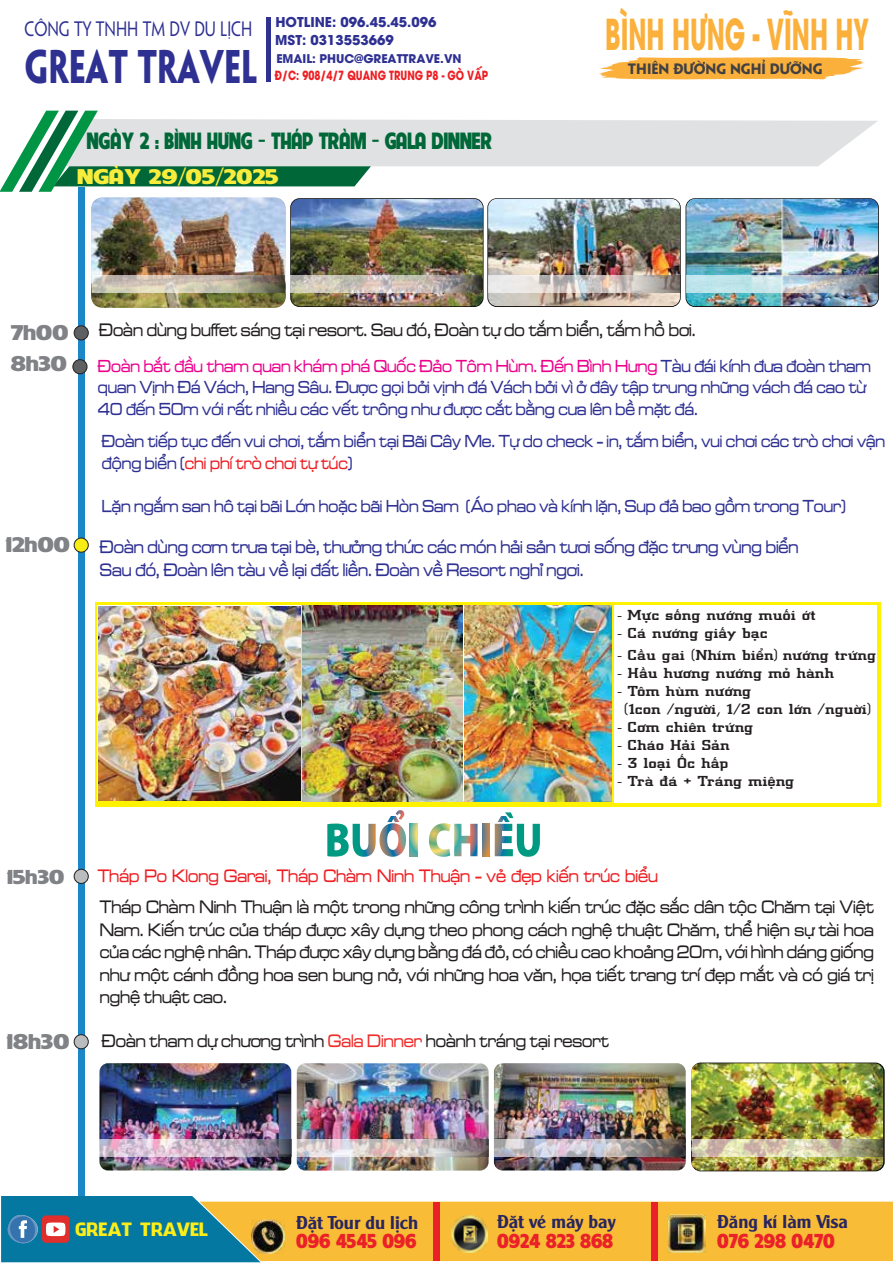
<style>
.page{position:relative;width:893px;height:1263px;background:#fff}
.page>*{position:absolute;margin:0;border:0;box-sizing:border-box;transform-origin:0 0}
.t1{font:700 42.3px "UTM Avo";color:#fbb03c;scale:.57 1}
.t2{font:700 42.3px "UTM Penumbra";color:#2e3092;scale:.75 1}
.t3{font:21px "UTM American Sans";color:#006838;scale:.89 1}
.t4{font:19.05px/31.5px "UTM American Sans";color:#808285;scale:1.32 1}
.t5{font:19.05px "UTM American Sans";color:#f8ed3c;scale:1.32 1}
.t6{font:18.75px/22.5px "UTM Mobifone KT";color:#231f20;text-align:justify;scale:.8 1}
.t7{font:18.75px/22.5px "UTM Mobifone KT";color:#2e3092;scale:.8 1}
.t8{font:18.75px "UTM Mobifone KT";color:#ed2024;scale:.8 1}
.t9{font:18.75px "UTM Penumbra";color:#2e3092;scale:.8 1}
.t10{font:18px/21.6px "UTM Mobifone KT";color:#2e3092;scale:.8 1}
.t11{font:18px "UTM Alexander";color:#282560}
.t12{font:18px "UTM American Sans";color:#ea2128}
.t13{font:18px "UTM Facebook";color:#fdee19}
.t14{font:18px "UTM American Sans";color:#808285;scale:1.32 1}
.t15{font:700 15px/18px "UVN Thanh Pho";color:#231f20;scale:1.32 1}
.t16{font:700 13.5px/18px "UTM Avo";color:#2e3092}
.t17{font:700 13.5px "UTM Penumbra";color:#414042}
.t18{font:700 12.6px "UTM Avo";color:#ed2024;scale:.78 1}
.t19{font:700 11.85px "UTM Avo";color:#2e3092}
.s1{color:#ec008c}
.s2{color:#ed1d24}
.s3{color:#ee2d2c}
</style>
<div class="page">
<div style="left:78px;top:187px;width:6px;height:1014px;background:#1b86c8"></div>
<svg style="left:96px;top:602px;width:785px;height:205px;fill:#fff200"></svg>
<div style="left:615px;top:605px;width:262px;height:198px;background:#fff"></div>
<svg style="left:1px;top:1196px;width:892px;height:66px;background:#b9ae64"></svg>
<img style="left:256px;top:1217px;width:33px;height:33px">
<img style="left:455px;top:1213px;width:37px;height:36px">
<img style="left:672px;top:1212px;width:38px;height:37px">
<svg style="left:0;top:111px;width:877px;height:81px"></svg>
<div style="left:266px;top:17px;width:5px;height:64px;background:#2e3092"></div>
<div style="left:74px;top:326px;width:14px;height:14px;background:#5f6062;border-radius:50%"></div>
<div style="left:74px;top:326px;width:14px;height:14px;border:1px solid #231f20;border-radius:50%"></div>
<div style="left:73px;top:360px;width:14px;height:14px;background:#5f6062;border-radius:50%"></div>
<div style="left:73px;top:359px;width:14px;height:15px;border:1px solid #231f20;border-radius:50%"></div>
<div style="left:74px;top:538px;width:14px;height:14px;background:#f7ec13;border-radius:50%"></div>
<div style="left:74px;top:538px;width:14px;height:14px;border:1px solid #231f20;border-radius:50%"></div>
<div style="left:290px;top:198px;width:194px;height:109px;border:2px solid #0d0a08;border-radius:9px"></div>
<div style="left:487px;top:198px;width:194px;height:109px;border:2px solid #0d0a08;border-radius:9px"></div>
<div style="left:685px;top:198px;width:194px;height:109px;border:2px solid #120d0a;border-radius:9px"></div>
<img style="left:91px;top:197px;width:195px;height:111px">
<svg style="left:93px;top:275px;width:192px;height:18px;background:#bbb3a2"></svg>
<img style="left:291px;top:199px;width:192px;height:107px">
<svg style="left:290px;top:275px;width:192px;height:18px;background:#bab3aa"></svg>
<div style="left:74px;top:869px;width:14px;height:14px;background:#babcbe;border-radius:50%"></div>
<div style="left:74px;top:869px;width:14px;height:15px;border:1px solid #231f20;border-radius:50%"></div>
<div style="left:74px;top:1035px;width:14px;height:14px;background:#babcbe;border-radius:50%"></div>
<div style="left:74px;top:1034px;width:14px;height:15px;border:1px solid #231f20;border-radius:50%"></div>
<img style="left:686px;top:199px;width:192px;height:107px">
<img style="left:488px;top:199px;width:192px;height:107px">
<div style="left:691px;top:1062px;width:194px;height:109px;border:2px solid #120d0a;border-radius:9px"></div>
<img style="left:691px;top:1063px;width:192px;height:107px">
<svg style="left:692px;top:1140px;width:192px;height:17px;background:#c7bea1"></svg>
<img style="left:297px;top:1063px;width:192px;height:107px">
<img style="left:494px;top:1063px;width:192px;height:107px">
<img style="left:99px;top:1063px;width:192px;height:107px">
<svg style="left:494px;top:1140px;width:192px;height:17px;background:#ada9ae"></svg>
<svg style="left:297px;top:1140px;width:192px;height:17px;background:#c8bdbe"></svg>
<svg style="left:99px;top:1140px;width:192px;height:17px;background:#c1aec1"></svg>
<img style="left:302px;top:605px;width:160px;height:196px">
<img style="left:464px;top:605px;width:147px;height:196px">
<img style="left:98px;top:606px;width:202px;height:195px">
<svg style="left:598px;top:57px;width:267px;height:23px;background:#fbbd5e"></svg>
<div style="left:433px;top:1202px;width:7px;height:59px;background:#ea2128"></div>
<div style="left:651px;top:1202px;width:6px;height:59px;background:#ea2128"></div>
<img style="left:251px;top:1220px;width:33px;height:33px">
<img style="left:451px;top:1216px;width:36px;height:36px">
<img style="left:668px;top:1214px;width:37px;height:38px">
<div style="left:407px;top:821px;width:13px;height:38px;border:6px solid #fff"></div>
<svg style="left:320px;top:804px;width:92px;height:55px"></svg>
<svg style="left:410px;top:824px;width:7px;height:32px"></svg>
<svg style="left:423px;top:804px;width:123px;height:53px"></svg>
<svg style="left:488px;top:275px;width:192px;height:18px;background:#ccc6c2"></svg>
<svg style="left:686px;top:275px;width:192px;height:18px;background:#b4c8cf"></svg>
<p class="t9" style="left:24px;top:14px;width:286px">CÔNG TY TNHH TM DV DU LỊCH</p>
<p class="t16" style="left:275px;top:12px;width:163px">HOTLINE: 096.45.45.096<br>MST: 0313553669</p>
<p class="t19" style="left:276px;top:48px;width:187px">EMAIL: PHUC@GREATTRAVE.VN</p>
<p class="t18" style="left:275px;top:65px;width:275px">Đ/C: 908/4/7 QUANG TRUNG P8 - GÒ VẤP</p>
<h1 class="t2" style="left:25px;top:31px;width:311px">GREAT TRAVEL</h1>
<p class="t3" style="left:87px;top:124px;width:457px">NGÀY 2 : BÌNH HƯNG - THÁP TRÀM - GALA DINNER</p>
<p class="t5" style="left:78px;top:162px;width:154px">NGÀY 29/05/2025</p>
<h1 class="t1" style="left:605px;top:-1px;width:464px">BÌNH HƯNG - VĨNH HY</h1>
<p class="t17" style="left:628px;top:57px;width:196px">THIÊN ĐƯỜNG NGHỈ DƯỠNG</p>
<p class="t4" style="left:11px;top:315px;width:45px">7h00<br>8h30</p>
<p class="t4" style="left:6px;top:527px;width:50px">12h00</p>
<p class="t6" style="left:99px;top:317px;width:747px">Đoàn dùng buffet sáng tại resort. Sau đó, Đoàn tự do tắm biển, tắm hồ bơi.</p>
<p class="t10" style="left:98px;top:353px;width:968px"><span class="s1">Đoàn bắt đầu tham quan khám phá Quốc Đảo Tôm Hùm. Đến Bình Hưng</span> Tàu đái kính đưa đoàn tham quan Vịnh Đá Vách, Hang Sâu. Được gọi bởi vịnh đá Vách bởi vì ở đây tập trung những vách đá cao từ<br>40 đến 50m với rất nhiều các vết trông như được cắt bằng cưa lên bề mặt đá.</p>
<p class="t10" style="left:102px;top:429px;width:980px">Đoàn tiếp tục đến vui chơi, tắm biển tại Bãi Cây Me. Tự do check - in, tắm biển, vui chơi các trò chơi vận động biển (<span class="s2">chi phí trò chơi tự túc</span>)</p>
<p class="t10" style="left:102px;top:493px;width:931px">Lặn ngắm san hô tại bãi Lớn hoặc bãi Hòn Sam (Áo phao và kính lặn, Sup đả bao gồm trong Tour)</p>
<p class="t7" style="left:100px;top:534px;width:875px">Đoàn dùng cơm trưa tại bè, thưởng thức các món hải sản tươi sống đặc trưng vùng biển<br>Sau đó, Đoàn lên tàu về lại đất liền. Đoàn về Resort nghỉ ngơi.</p>
<p class="t15" style="left:618px;top:605px;width:151px">- Mực sống nướng muối ớt</p>
<p class="t15" style="left:618px;top:623px;width:115px">- Cá nướng giấy bạc</p>
<p class="t15" style="left:618px;top:645px;width:197px">- Cầu gai (Nhím biển) nướng trứng</p>
<p class="t15" style="left:618px;top:663px;width:165px">- Hầu hương nướng mỏ hành</p>
<p class="t15" style="left:624px;top:681px;width:189px;text-indent:-6px">- Tôm hùm nướng<br>(1con /người, 1/2 con lớn /nguời)</p>
<p class="t15" style="left:618px;top:717px;width:104px">- Cơm chiên trứng</p>
<p class="t15" style="left:618px;top:735px;width:86px">- Cháo Hải Sản</p>
<p class="t15" style="left:618px;top:753px;width:85px">- 3 loại Ốc hấp</p>
<p class="t15" style="left:618px;top:771px;width:135px">- Trà đá + Tráng miệng</p>
<p class="t14" style="left:7px;top:862px;width:45px">15h30</p>
<p class="t4" style="left:7px;top:1024px;width:49px">18h30</p>
<p class="t8" style="left:98px;top:862px;width:702px">Tháp Po Klong Garai, Tháp Chàm Ninh Thuận - vẻ đẹp kiến trúc biểu</p>
<p class="t6" style="left:100px;top:894px;width:969px">Tháp Chàm Ninh Thuận là một trong những công trình kiến trúc đặc sắc dân tộc Chăm tại Việt Nam. Kiến trúc của tháp được xây dựng theo phong cách nghệ thuật Chăm, thể hiện sự tài hoa của các nghệ nhân. Tháp được xây dựng bằng đá đỏ, có chiều cao khoảng 20m, với hình dáng giống như một cánh đồng hoa sen bung nở, với những hoa văn, họa tiết trang trí đẹp mắt và có giá trị nghệ thuật cao.</p>
<p class="t6" style="left:102px;top:1027px;width:635px">Đoàn tham dự chương trình <span class="s3">Gala Dinner</span> hoành tráng tại resort</p>
<p class="t13" style="left:75px;top:1214px;width:135px">GREAT TRAVEL</p>
<p class="t11" style="left:296px;top:1208px;width:123px">Đặt Tour du lịch</p>
<p class="t11" style="left:497px;top:1207px;width:120px">Đặt vé máy bay</p>
<p class="t11" style="left:718px;top:1207px;width:132px">Đăng kí làm Visa</p>
<p class="t12" style="left:718px;top:1227px;width:119px">076 298 0470</p>
<p class="t12" style="left:296px;top:1227px;width:122px">096 4545 096</p>
<p class="t12" style="left:497px;top:1227px;width:118px">0924 823 868</p>
</div>
